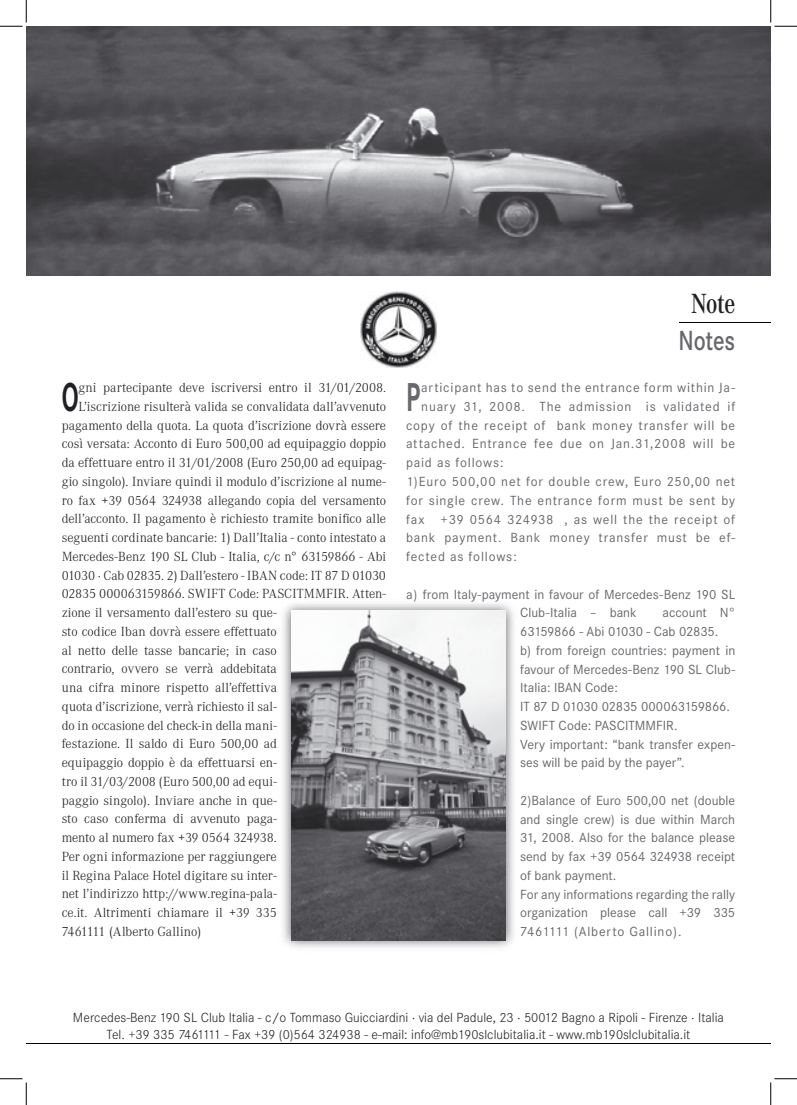
<style>
.page{position:relative;width:797px;height:1105px;background:#fff}
.page>*{position:absolute;margin:0;border:0;box-sizing:border-box;transform-origin:0 0}
.t1{font:700 41.88px "Corporate S";color:#212125;scale:.6 1}
.t2{font:700 41.88px "Corporate S";color:#68676c;scale:.6 1}
.t3{font:600 28.75px "Corporate S";letter-spacing:-.005em;color:#68676c;scale:.8 1}
.t4{font:600 28.75px "Corporate A";color:#212125;scale:.8 1}
.t5{font:300 13.75px "Corporate A";color:#212125}
.t6{font:13.75px/18.8px "Corporate S";letter-spacing:.005em;color:#68676c}
.t7{font:13.75px "Corporate S";letter-spacing:.06em;color:#68676c}
.t8{font:300 13.75px/16.5px "Corporate S";color:#212125;text-align:center}
.t9{font:13.75px "Corporate S";letter-spacing:.055em;color:#68676c}
</style>
<div class="page">
<img style="left:26px;top:26px;width:744px;height:250px">
<img style="left:283px;top:603px;width:231px;height:345px">
<img style="left:291px;top:611px;width:215px;height:329px">
<img style="left:361px;top:292px;width:75px;height:75px">
<hr style="left:26px;top:1043px;width:744px;height:1px;background:#000101">
<hr style="left:679px;top:322px;width:91px;height:1px;background:#000101">
<svg style="left:0;top:0;width:27px;height:27px"></svg>
<svg style="left:0;top:1078px;width:27px;height:27px"></svg>
<svg style="left:770px;top:0;width:27px;height:27px"></svg>
<svg style="left:770px;top:1078px;width:27px;height:27px"></svg>
<h1 class="t1" style="left:62px;top:373px;width:30px">O</h1>
<p class="t5" style="left:78px;top:380px;width:309px">gni partecipante deve iscriversi entro il 31/01/2008.</p>
<p class="t5" style="left:78px;top:399px;width:309px">L’iscrizione risulterà valida se convalidata dall’avvenuto</p>
<p class="t5" style="left:62px;top:417px;width:326px">pagamento della quota. La quota d’iscrizione dovrà essere</p>
<p class="t5" style="left:62px;top:436px;width:326px">così versata: Acconto di Euro 500,00 ad equipaggio doppio</p>
<p class="t5" style="left:62px;top:455px;width:326px">da effettuare entro il 31/01/2008 (Euro 250,00 ad equipag-</p>
<p class="t5" style="left:62px;top:474px;width:326px">gio singolo). Inviare quindi il modulo d’iscrizione al nume-</p>
<p class="t5" style="left:62px;top:492px;width:326px">ro fax +39 0564 324938 allegando copia del versamento</p>
<p class="t5" style="left:62px;top:511px;width:326px">dell’acconto. Il pagamento è richiesto tramite bonifico alle</p>
<p class="t5" style="left:62px;top:530px;width:326px">seguenti cordinate bancarie: 1) Dall’Italia - conto intestato a</p>
<p class="t5" style="left:62px;top:549px;width:326px">Mercedes-Benz 190 SL Club - Italia, c/c n° 63159866 - Abi</p>
<p class="t5" style="left:62px;top:567px;width:326px">01030 · Cab 02835. 2) Dall’estero - IBAN code: IT 87 D 01030</p>
<p class="t5" style="left:62px;top:586px;width:326px">02835 000063159866. SWIFT Code: PASCITMMFIR. Atten-</p>
<p class="t5" style="left:62px;top:605px;width:217px">zione il versamento dall’estero su que-</p>
<p class="t5" style="left:62px;top:624px;width:217px">sto codice Iban dovrà essere effettuato</p>
<p class="t5" style="left:62px;top:642px;width:217px">al netto delle tasse bancarie; in caso</p>
<p class="t5" style="left:62px;top:661px;width:217px">contrario, ovvero se verrà addebitata</p>
<p class="t5" style="left:62px;top:680px;width:217px">una cifra minore rispetto all’effettiva</p>
<p class="t5" style="left:62px;top:699px;width:217px">quota d’iscrizione, verrà richiesto il sal-</p>
<p class="t5" style="left:62px;top:717px;width:217px">do in occasione del check-in della mani-</p>
<p class="t5" style="left:62px;top:736px;width:217px">festazione. Il saldo di Euro 500,00 ad</p>
<p class="t5" style="left:62px;top:755px;width:217px">equipaggio doppio è da effettuarsi en-</p>
<p class="t5" style="left:62px;top:774px;width:216px">tro il 31/03/2008 (Euro 500,00 ad equi-</p>
<p class="t5" style="left:62px;top:792px;width:217px">paggio singolo). Inviare anche in que-</p>
<p class="t5" style="left:62px;top:811px;width:217px">sto caso conferma di avvenuto paga-</p>
<p class="t5" style="left:62px;top:830px;width:217px">mento al numero fax +39 0564 324938.</p>
<p class="t5" style="left:62px;top:849px;width:217px">Per ogni informazione per raggiungere</p>
<p class="t5" style="left:62px;top:867px;width:217px">il Regina Palace Hotel digitare su inter-</p>
<p class="t5" style="left:62px;top:886px;width:217px">net l’indirizzo http://www.regina-pala-</p>
<p class="t5" style="left:62px;top:905px;width:217px">ce.it. Altrimenti chiamare il +39 335</p>
<p class="t5" style="left:62px;top:924px;width:141px">7461111 (Alberto Gallino)</p>
<h2 class="t4" style="left:691px;top:287px;width:57px">Note</h2>
<h2 class="t3" style="left:678px;top:324px;width:72px">Notes</h2>
<h1 class="t2" style="left:406px;top:373px;width:25px">P</h1>
<p class="t7" style="left:421px;top:380px;width:315px">articipant has to send the entrance form within Ja-</p>
<p class="t9" style="left:421px;top:399px;width:315px">nuary 31, 2008. The admission is validated if</p>
<p class="t7" style="left:406px;top:417px;width:331px">copy of the receipt of bank money transfer will be</p>
<p class="t7" style="left:406px;top:436px;width:331px">attached. Entrance fee due on Jan.31,2008 will be</p>
<p class="t9" style="left:406px;top:455px;width:99px">paid as follows:</p>
<p class="t7" style="left:406px;top:474px;width:331px">1)Euro 500,00 net for double crew, Euro 250,00 net</p>
<p class="t7" style="left:406px;top:492px;width:331px">for single crew. The entrance form must be sent by</p>
<p class="t9" style="left:406px;top:511px;width:331px">fax +39 0564 324938 , as well the the receipt of</p>
<p class="t7" style="left:406px;top:530px;width:331px">bank payment. Bank money transfer must be ef-</p>
<p class="t7" style="left:406px;top:549px;width:112px">fected as follows:</p>
<p class="t6" style="left:520px;top:585px;width:217px;text-indent:-114px">a) from Italy-payment in favour of Mercedes-Benz 190 SL<br>Club-Italia – bank</p>
<p class="t6" style="left:520px;top:603px;width:217px;text-indent:142px">account N°<br>63159866 - Abi 01030 - Cab 02835.<br>b) from foreign countries: payment in favour of Mercedes-Benz 190 SL Club-<br>Italia: IBAN Code:<br>IT 87 D 01030 02835 000063159866.<br>SWIFT Code: PASCITMMFIR.<br>Very important: “bank transfer expen&shy;ses will be paid by the payer”.</p>
<p class="t6" style="left:520px;top:791px;width:217px">2)Balance of Euro 500,00 net (double and single crew) is due within March<br>31, 2008. Also for the balance please send by fax +39 0564 324938 receipt of bank payment.<br>For any informations regarding the rally organization please call +39 335<br>7461111 (Alberto Gallino).</p>
<p class="t8" style="left:73px;top:1009px;width:652px">Mercedes-Benz 190 SL Club Italia - c/o Tommaso Guicciardini · via del Padule, 23 · 50012 Bagno a Ripoli - Firenze · Italia<br>Tel. +39 335 7461111 - Fax +39 (0)564 324938 - e-mail: info@mb190slclubitalia.it - www.mb190slclubitalia.it</p>
</div>
